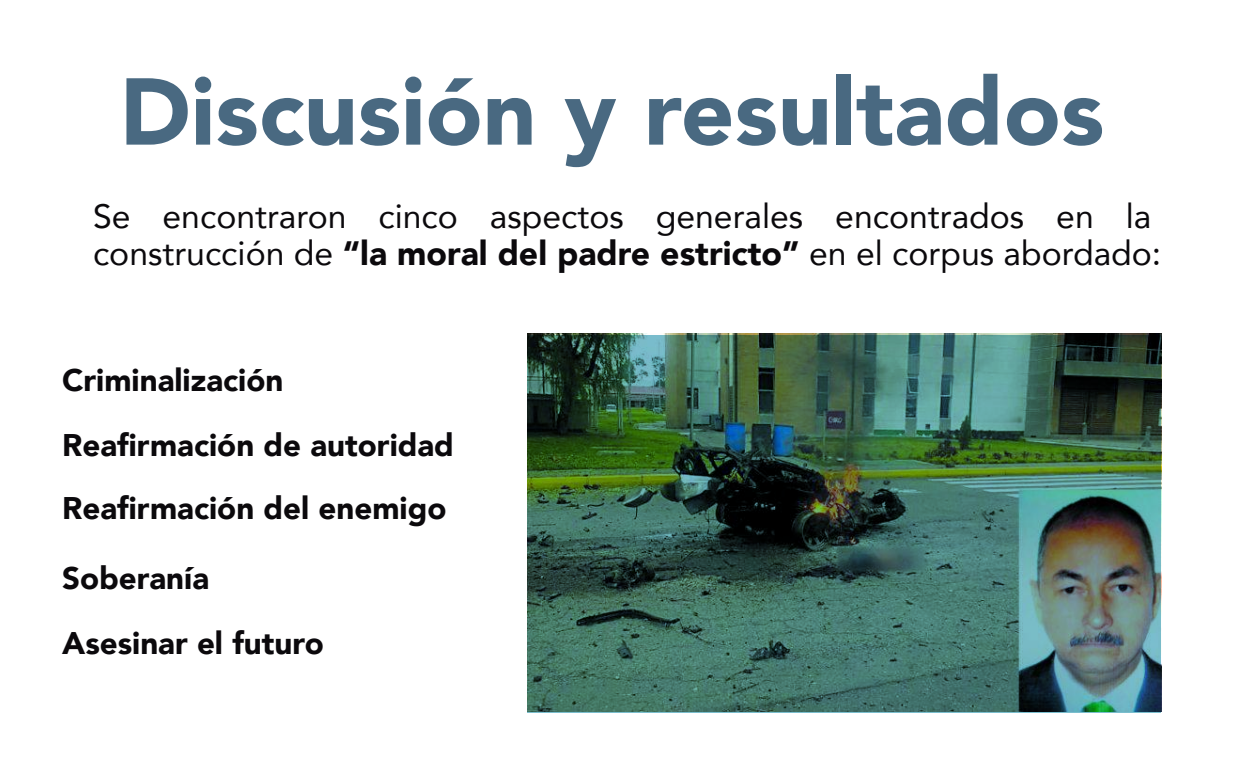
<style>
.page{position:relative;width:1234px;height:765px;background:#fff}
.page>*{position:absolute;margin:0;border:0;box-sizing:border-box;transform-origin:0 0}
.t1{font:900 93.75px "Avenir";color:#496981}
.t2{font:33.75px/37.5px "Avenir";color:#0b090c}
.t3{font:900 31.25px/63.9px "Avenir";color:#0b090c}
.s1{font-weight:900}
</style>
<div class="page">
<img style="left:527px;top:335px;width:634px;height:378px">
<h1 class="t1" style="left:120px;top:32px;width:986px">Discusión y resultados</h1>
<p class="t2" style="left:93px;top:196px;width:1070px">Se encontraron cinco aspectos generales encontrados en la construcción de <span class="s1">“la moral del padre estricto”</span> en el corpus abordado:</p>
<p class="t3" style="left:62px;top:348px;width:393px">Criminalización<br>Reafirmación de autoridad<br>Reafirmación del enemigo</p>
<p class="t3" style="left:62px;top:545px;width:263px;line-height:64.9px">Soberanía<br>Asesinar el futuro</p>
</div>
